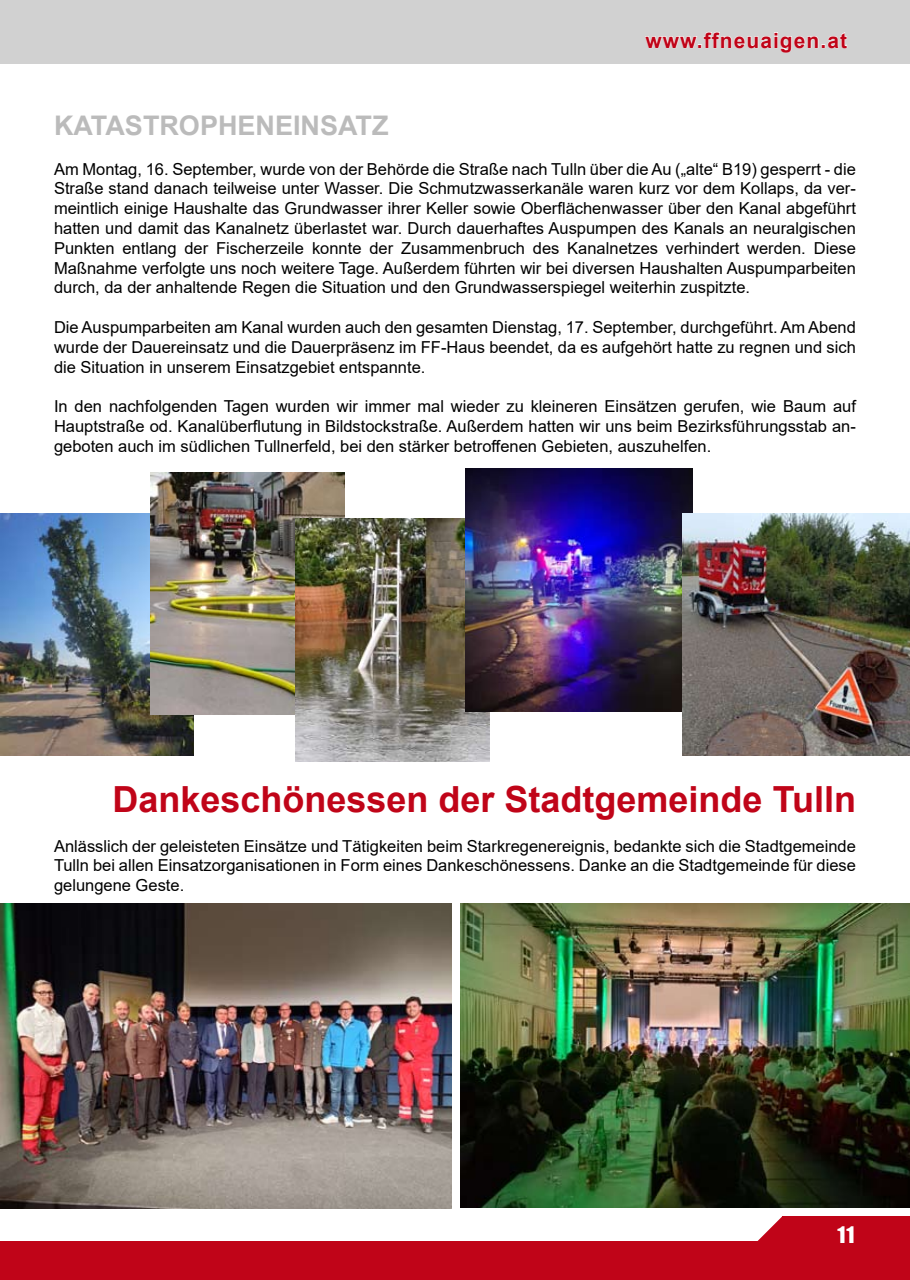
<style>
.page{position:relative;width:910px;height:1280px;background:#fff}
.page>*{position:absolute;margin:0;border:0;box-sizing:border-box;transform-origin:0 0}
.t1{font:700 36px "Arial";color:#c00418}
.t2{font:700 27px "Arial";color:#bbb}
.t3{font:700 21px "Arial";letter-spacing:.05em;color:#c00418}
.t4{font:21px "Impact";color:#fff}
.t5{font:16.5px/19.8px "Arial";color:#000;text-align:justify}
</style>
<div class="page">
<div style="left:0;top:0;width:910px;height:64px;background:#d1d1d1"></div>
<div style="left:782px;top:1216px;width:128px;height:64px;background:#c00418"></div>
<svg style="left:645px;top:32px;width:202px;height:21px"></svg>
<div style="left:0;top:1242px;width:782px;height:38px;background:#c00418"></div>
<svg style="left:744px;top:1216px;width:38px;height:26px"></svg>
<img style="left:0;top:513px;width:194px;height:243px">
<img style="left:151px;top:472px;width:193px;height:242px">
<img style="left:295px;top:519px;width:194px;height:242px">
<img style="left:466px;top:469px;width:226px;height:242px">
<img style="left:682px;top:513px;width:228px;height:243px">
<img style="left:0;top:904px;width:452px;height:304px">
<img style="left:460px;top:903px;width:450px;height:305px">
<p class="t3" style="left:645px;top:25px;width:203px">www.ffneuaigen.at</p>
<h2 class="t2" style="left:54px;top:106px;width:336px">KATASTROPHENEINSATZ</h2>
<p class="t5" style="left:54px;top:159px;width:803px">Am Montag, 16. September, wurde von der Behörde die Straße nach Tulln über die Au („alte“ B19) gesperrt - die Straße stand danach teilweise unter Wasser. Die Schmutzwasserkanäle waren kurz vor dem Kollaps, da ver&shy;meintlich einige Haushalte das Grundwasser ihrer Keller sowie Oberflächenwasser über den Kanal abgeführt hatten und damit das Kanalnetz überlastet war. Durch dauerhaftes Auspumpen des Kanals an neuralgischen Punkten entlang der Fischerzeile konnte der Zusammenbruch des Kanalnetzes verhindert werden. Diese Maßnahme verfolgte uns noch weitere Tage. Außerdem führten wir bei diversen Haushalten Auspumparbeiten durch, da der anhaltende Regen die Situation und den Grundwasserspiegel weiterhin zuspitzte.</p>
<p class="t5" style="left:54px;top:317px;width:803px">Die Auspumparbeiten am Kanal wurden auch den gesamten Dienstag, 17. September, durchgeführt. Am Abend wurde der Dauereinsatz und die Dauerpräsenz im FF-Haus beendet, da es aufgehört hatte zu regnen und sich die Situation in unserem Einsatzgebiet entspannte.</p>
<p class="t5" style="left:54px;top:396px;width:803px">In den nachfolgenden Tagen wurden wir immer mal wieder zu kleineren Einsätzen gerufen, wie Baum auf Hauptstraße od. Kanalüberflutung in Bildstockstraße. Außerdem hatten wir uns beim Bezirksführungsstab an&shy;geboten auch im südlichen Tullnerfeld, bei den stärker betroffenen Gebieten, auszuhelfen.</p>
<h1 class="t1" style="left:112px;top:774px;width:745px">Dankeschönessen der Stadtgemeinde Tulln</h1>
<p class="t5" style="left:54px;top:836px;width:803px">Anlässlich der geleisteten Einsätze und Tätigkeiten beim Starkregenereignis, bedankte sich die Stadtgemeinde Tulln bei allen Einsatzorganisationen in Form eines Dankeschönessens. Danke an die Stadtgemeinde für diese gelungene Geste.</p>
<p class="t4" style="left:837px;top:1218px;width:19px">11</p>
</div>
